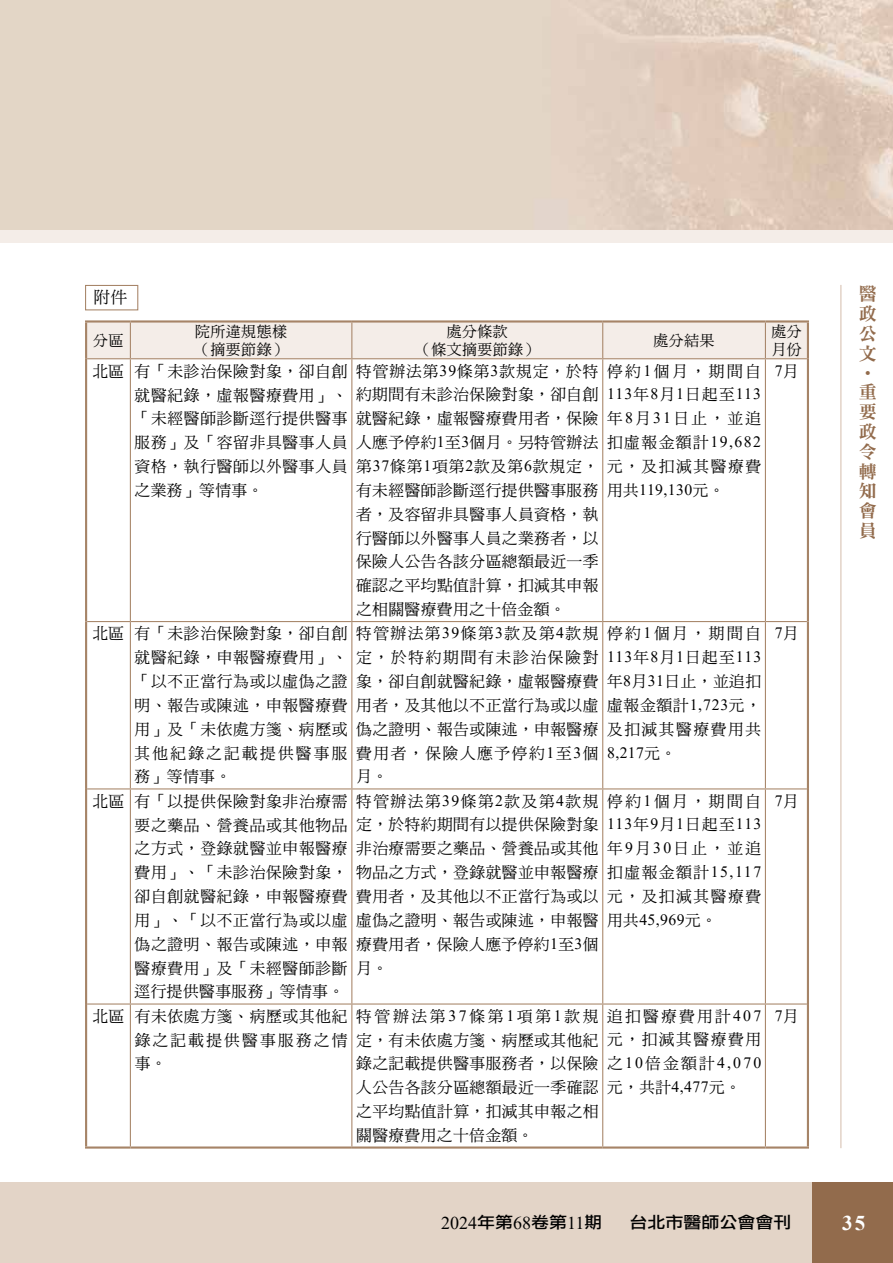
<style>
.page{position:relative;width:893px;height:1263px;background:#fff}
.page>*{position:absolute;margin:0;border:0;box-sizing:border-box;transform-origin:0 0}
.t1{font:700 21px "Times New Roman";color:#fff}
.t2{font:18px/19.8px "DFN Ming W9 WIN BF";color:#926b4c;text-align:justify}
.t3{font:18px "Times New Roman";color:#000}
.t4{font:16.5px "DF Ming W5 WIN BF";color:#000}
.t5{font:16.2px "DF Li Hei Md WIN BF";color:#000;scale:1.11 1}
.t6{font:15.75px/23.9px "DF Ming W5 WIN BF";letter-spacing:.045em;color:#000;text-align:justify}
.t7{font:15.75px "Times New Roman";letter-spacing:.035em;color:#000}
.t8{font:15.75px/23.9px "DF Ming W5 WIN BF";letter-spacing:.12em;color:#000}
.t9{font:15px/18px "DF Ming W5 WIN BF";letter-spacing:.025em;color:#000}
.s1{font-family:"Times New Roman"}
.s2{font-family:"DF Ming W5 WIN BF"}
.s3{font-family:"DF Li Hei Md WIN BF";font-size:16.2px}
</style>
<div class="page">
<div style="left:0;top:230px;width:893px;height:12px;background:#f4ede8"></div>
<div style="left:0;top:1182px;width:833px;height:81px;background:#e3d4c7"></div>
<div style="left:812px;top:1182px;width:81px;height:81px;background:#926b4c"></div>
<hr style="left:840px;top:285px;width:1px;height:863px;background:#ddcbbd">
<hr style="left:0;top:0;width:1px;height:230px;background:#e3d4c7">
<div style="left:85px;top:285px;width:53px;height:25px;border:1px solid #a68467"></div>
<div style="left:87px;top:323px;width:720px;height:35px;background:#f4ede8"></div>
<hr style="left:130px;top:359px;width:1px;height:262px;background:#a68467">
<hr style="left:351px;top:359px;width:1px;height:262px;background:#a68467">
<hr style="left:602px;top:359px;width:1px;height:262px;background:#a68467">
<hr style="left:765px;top:359px;width:1px;height:262px;background:#a68467">
<hr style="left:87px;top:621px;width:43px;height:1px;background:#a68467">
<hr style="left:130px;top:621px;width:222px;height:1px;background:#a68467">
<hr style="left:130px;top:622px;width:1px;height:166px;background:#a68467">
<hr style="left:352px;top:621px;width:251px;height:1px;background:#a68467">
<hr style="left:351px;top:622px;width:1px;height:166px;background:#a68467">
<hr style="left:603px;top:621px;width:162px;height:1px;background:#a68467">
<hr style="left:602px;top:622px;width:1px;height:166px;background:#a68467">
<hr style="left:765px;top:621px;width:42px;height:1px;background:#a68467">
<hr style="left:765px;top:622px;width:1px;height:166px;background:#a68467">
<hr style="left:87px;top:788px;width:43px;height:1px;background:#a68467">
<hr style="left:130px;top:788px;width:222px;height:1px;background:#a68467">
<hr style="left:130px;top:789px;width:1px;height:214px;background:#a68467">
<hr style="left:352px;top:788px;width:251px;height:1px;background:#a68467">
<hr style="left:351px;top:789px;width:1px;height:214px;background:#a68467">
<hr style="left:603px;top:788px;width:162px;height:1px;background:#a68467">
<hr style="left:602px;top:789px;width:1px;height:214px;background:#a68467">
<hr style="left:765px;top:788px;width:42px;height:1px;background:#a68467">
<hr style="left:765px;top:789px;width:1px;height:214px;background:#a68467">
<hr style="left:130px;top:1004px;width:1px;height:142px;background:#a68467">
<hr style="left:351px;top:1004px;width:1px;height:142px;background:#a68467">
<hr style="left:602px;top:1004px;width:1px;height:142px;background:#a68467">
<hr style="left:765px;top:1004px;width:1px;height:142px;background:#a68467">
<hr style="left:130px;top:323px;width:1px;height:35px;background:#a68467">
<hr style="left:351px;top:323px;width:1px;height:35px;background:#a68467">
<hr style="left:602px;top:323px;width:1px;height:35px;background:#a68467">
<hr style="left:765px;top:323px;width:1px;height:35px;background:#a68467">
<hr style="left:87px;top:358px;width:43px;height:1px;background:#a68467">
<hr style="left:130px;top:358px;width:222px;height:1px;background:#a68467">
<hr style="left:352px;top:358px;width:251px;height:1px;background:#a68467">
<hr style="left:603px;top:358px;width:162px;height:1px;background:#a68467">
<hr style="left:765px;top:358px;width:42px;height:1px;background:#a68467">
<hr style="left:85px;top:320px;width:45px;height:3px;background:#a68467">
<hr style="left:130px;top:320px;width:222px;height:3px;background:#a68467">
<hr style="left:352px;top:320px;width:251px;height:3px;background:#a68467">
<hr style="left:603px;top:320px;width:162px;height:3px;background:#a68467">
<hr style="left:765px;top:320px;width:44px;height:3px;background:#a68467">
<hr style="left:85px;top:359px;width:2px;height:262px;background:#a68467">
<hr style="left:807px;top:359px;width:2px;height:262px;background:#a68467">
<hr style="left:85px;top:621px;width:2px;height:168px;background:#a68467">
<hr style="left:807px;top:621px;width:2px;height:168px;background:#a68467">
<hr style="left:85px;top:789px;width:2px;height:215px;background:#a68467">
<hr style="left:807px;top:789px;width:2px;height:215px;background:#a68467">
<hr style="left:85px;top:1004px;width:2px;height:142px;background:#a68467">
<hr style="left:807px;top:1004px;width:2px;height:142px;background:#a68467">
<hr style="left:85px;top:323px;width:2px;height:36px;background:#a68467">
<hr style="left:807px;top:323px;width:2px;height:36px;background:#a68467">
<hr style="left:87px;top:1003px;width:43px;height:1px;background:#a68467">
<hr style="left:130px;top:1003px;width:222px;height:1px;background:#a68467">
<hr style="left:352px;top:1003px;width:251px;height:1px;background:#a68467">
<hr style="left:603px;top:1003px;width:162px;height:1px;background:#a68467">
<hr style="left:765px;top:1003px;width:42px;height:1px;background:#a68467">
<hr style="left:85px;top:1146px;width:45px;height:2px;background:#a68467">
<hr style="left:130px;top:1146px;width:222px;height:2px;background:#a68467">
<hr style="left:352px;top:1146px;width:251px;height:2px;background:#a68467">
<hr style="left:603px;top:1146px;width:162px;height:2px;background:#a68467">
<hr style="left:765px;top:1146px;width:44px;height:2px;background:#a68467">
<p class="t4" style="left:94px;top:289px;width:35px">附件</p>
<p class="t9" style="left:93px;top:331px;width:32px">分區</p>
<p class="t9" style="left:195px;top:322px;width:93px">院所違規態樣（摘要節錄）</p>
<p class="t9" style="left:416px;top:322px;width:124px;text-align:center">處分條款<br>（條文摘要節錄）</p>
<p class="t9" style="left:653px;top:331px;width:63px">處分結果</p>
<p class="t9" style="left:771px;top:322px;width:32px">處分月份</p>
<p class="t6" style="left:135px;top:359px;width:214px;text-indent:-42px">北區 有「未診治保險對象，卻自創就醫紀錄，虛報醫療費用」、「未經醫師診斷逕行提供醫事服務」及「容留非具醫事人員資格，執行醫師以外醫事人員之業務」等情事。</p>
<p class="t6" style="left:356px;top:359px;width:244px">特管辦法第<span class="s1">39</span>條第<span class="s1">3</span>款規定，於特約期間有未診治保險對象，卻自創就醫紀錄，虛報醫療費用者，保險人應予停約<span class="s1">1</span>至<span class="s1">3</span>個月。另特管辦法第<span class="s1">37</span>條第<span class="s1">1</span>項第<span class="s1">2</span>款及第<span class="s1">6</span>款規定，有未經醫師診斷逕行提供醫事服務者，及容留非具醫事人員資格，執行醫師以外醫事人員之業務者，以保險人公告各該分區總額最近一季確認之平均點值計算，扣減其申報之相關醫療費用之十倍金額。</p>
<p class="t6" style="left:607px;top:359px;width:156px">停約<span class="s1">1</span>個月，期間自</p>
<p class="t7" style="left:775px;top:359px;width:25px">7<span class="s2">月</span></p>
<p class="t7" style="left:607px;top:383px;width:156px">113<span class="s2">年</span>8<span class="s2">月</span>1<span class="s2">日起至</span>113</p>
<p class="t6" style="left:607px;top:407px;width:156px">年<span class="s1">8</span>月<span class="s1">31</span>日止，並追扣虛報金額計<span class="s1">19,682</span>元，及扣減其醫療費</p>
<p class="t7" style="left:607px;top:478px;width:119px"><span class="s2">用共</span>119,130<span class="s2">元。</span></p>
<p class="t6" style="left:135px;top:622px;width:214px;text-indent:-42px">北區 有「未診治保險對象，卻自創就醫紀錄，申報醫療費用」、「以不正當行為或以虛偽之證明、報告或陳述，申報醫療費用」及「未依處方箋、病歷或其他紀錄之記載提供醫事服務」等情事。</p>
<p class="t6" style="left:356px;top:622px;width:244px">特管辦法第<span class="s1">39</span>條第<span class="s1">3</span>款及第<span class="s1">4</span>款規定，於特約期間有未診治保險對象，卻自創就醫紀錄，虛報醫療費用者，及其他以不正當行為或以虛偽之證明、報告或陳述，申報醫療費用者，保險人應予停約<span class="s1">1</span>至<span class="s1">3</span>個月。</p>
<p class="t6" style="left:607px;top:622px;width:156px">停約<span class="s1">1</span>個月，期間自</p>
<p class="t7" style="left:607px;top:646px;width:156px">113<span class="s2">年</span>8<span class="s2">月</span>1<span class="s2">日起至</span>113</p>
<p class="t6" style="left:607px;top:669px;width:156px">年<span class="s1">8</span>月<span class="s1">31</span>日止，並追扣虛報金額計<span class="s1">1,723</span>元，及扣減其醫療費用共</p>
<p class="t7" style="left:607px;top:741px;width:71px">8,217<span class="s2">元。</span></p>
<p class="t6" style="left:135px;top:789px;width:214px;text-indent:-42px">北區 有「以提供保險對象非治療需要之藥品、營養品或其他物品之方式，登錄就醫並申報醫療費用」、「未診治保險對象，卻自創就醫紀錄，申報醫療費用」、「以不正當行為或以虛偽之證明、報告或陳述，申報醫療費用」及「未經醫師診斷逕行提供醫事服務」等情事。</p>
<p class="t6" style="left:356px;top:789px;width:244px">特管辦法第<span class="s1">39</span>條第<span class="s1">2</span>款及第<span class="s1">4</span>款規定，於特約期間有以提供保險對象非治療需要之藥品、營養品或其他物品之方式，登錄就醫並申報醫療費用者，及其他以不正當行為或以虛偽之證明、報告或陳述，申報醫療費用者，保險人應予停約<span class="s1">1</span>至<span class="s1">3</span>個月。</p>
<p class="t6" style="left:607px;top:789px;width:156px">停約<span class="s1">1</span>個月，期間自</p>
<p class="t7" style="left:607px;top:813px;width:156px">113<span class="s2">年</span>9<span class="s2">月</span>1<span class="s2">日起至</span>113</p>
<p class="t6" style="left:607px;top:837px;width:156px">年<span class="s1">9</span>月<span class="s1">30</span>日止，並追扣虛報金額計<span class="s1">15,117</span>元，及扣減其醫療費</p>
<p class="t7" style="left:607px;top:908px;width:111px"><span class="s2">用共</span>45,969<span class="s2">元。</span></p>
<p class="t6" style="left:135px;top:1004px;width:214px;text-indent:-42px">北區 有未依處方箋、病歷或其他紀錄之記載提供醫事服務之情事。</p>
<p class="t6" style="left:356px;top:1004px;width:244px">特管辦法第<span class="s1">37</span>條第<span class="s1">1</span>項第<span class="s1">1</span>款規定，有未依處方箋、病歷或其他紀錄之記載提供醫事服務者，以保險人公告各該分區總額最近一季確認之平均點值計算，扣減其申報之相關醫療費用之十倍金額。</p>
<p class="t8" style="left:607px;top:1004px;width:156px">追扣醫療費用計<span class="s1">407</span>元，扣減其醫療費用</p>
<p class="t7" style="left:607px;top:1052px;width:156px"><span class="s2">之</span>10<span class="s2">倍金額計</span>4,070</p>
<p class="t6" style="left:607px;top:1075px;width:135px">元，共計<span class="s1">4,477</span>元。</p>
<p class="t7" style="left:775px;top:622px;width:25px">7<span class="s2">月</span></p>
<p class="t7" style="left:775px;top:789px;width:25px">7<span class="s2">月</span></p>
<p class="t7" style="left:775px;top:1004px;width:25px">7<span class="s2">月</span></p>
<p class="t2" style="left:859px;top:284px;width:19px">醫政公文</p>
<p class="t2" style="left:878px;top:364px;width:19px;rotate:90deg">•</p>
<p class="t2" style="left:859px;top:382px;width:19px">重要政令轉知會員</p>
<p class="t3" style="left:441px;top:1210px;width:163px">2024<span class="s3">年第</span>68<span class="s3">卷第</span>11<span class="s3">期</span></p>
<p class="t5" style="left:629px;top:1214px;width:147px">台北市醫師公會會刊</p>
<h1 class="t1" style="left:842px;top:1207px;width:25px">35</h1>
</div>
